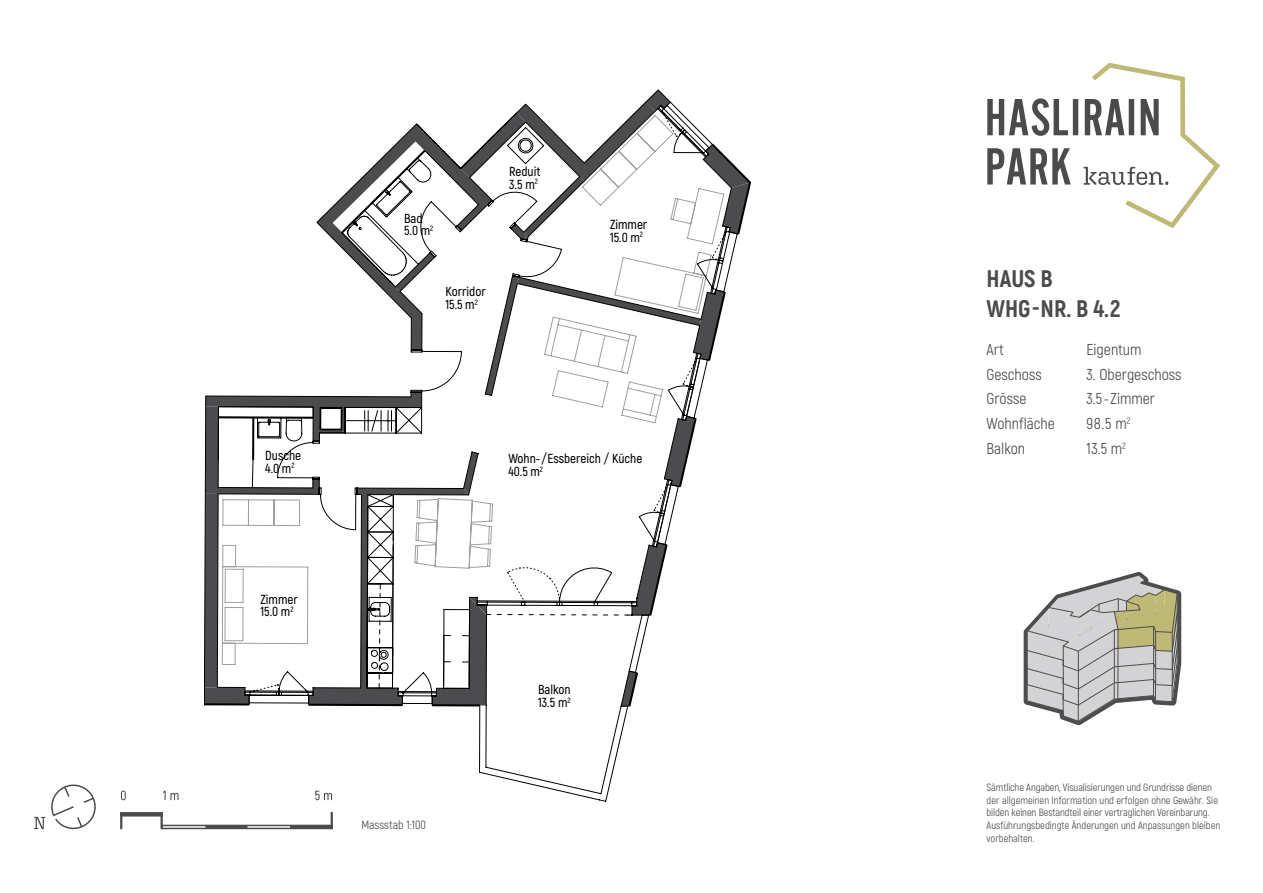
<style>
.page{position:relative;width:1263px;height:893px;background:#fff}
.page>*{position:absolute;margin:0;border:0;box-sizing:border-box;transform-origin:0 0}
.t1{font:800 24px/30px "Akrobat";color:#4c4b4e}
.t2{font:15.75px "Akrobat";color:#4c4b4e}
.t3{font:600 13.2px/12.8px "Akrobat";color:#000}
.t4{font:12px "Akrobat";color:#4c4b4e}
.t5{font:10.5px/12.8px "Akrobat";color:#4c4b4e}
</style>
<div class="page">
<svg style="left:987px;top:63px;width:233px;height:165px"></svg>
<div style="left:120px;top:812px;width:43px;height:5px;background:#4c4b4e"></div>
<hr style="left:162px;top:825px;width:171px;height:4px;background:#4c4b4e">
<svg style="left:161px;top:812px;width:2px;height:17px"></svg>
<svg style="left:120px;top:816px;width:2px;height:13px"></svg>
<svg style="left:331px;top:812px;width:2px;height:13px"></svg>
<svg style="left:121px;top:790px;width:211px;height:10px"></svg>
<hr style="left:163px;top:826px;width:42px;height:2px;background:#fff">
<hr style="left:247px;top:826px;width:43px;height:2px;background:#fff">
<svg style="left:479px;top:708px;width:149px;height:94px"></svg>
<svg style="left:204px;top:90px;width:546px;height:618px"></svg>
<svg style="left:316px;top:123px;width:145px;height:384px"></svg>
<svg style="left:34px;top:784px;width:62px;height:46px"></svg>
<svg style="left:1024px;top:572px;width:157px;height:153px"></svg>
<p class="t3" style="left:265px;top:449px;width:37px">Dusche<br>4.0 m<sup>2</sup></p>
<p class="t3" style="left:261px;top:593px;width:39px">Zimmer<br>15.0 m<sup>2</sup></p>
<p class="t3" style="left:404px;top:212px;width:31px">Bad<br>5.0 m<sup>2</sup></p>
<p class="t3" style="left:445px;top:285px;width:42px">Korridor<br>15.5 m<sup>2</sup></p>
<p class="t3" style="left:509px;top:165px;width:33px">Reduit<br>3.5 m<sup>2</sup></p>
<p class="t3" style="left:610px;top:218px;width:39px">Zimmer<br>15.0 m<sup>2</sup></p>
<p class="t3" style="left:508px;top:452px;width:135px">Wohn- / Essbereich / Küche<br>40.5 m<sup>2</sup></p>
<p class="t4" style="left:361px;top:818px;width:66px">Massstab 1:100</p>
<p class="t3" style="left:538px;top:683px;width:34px">Balkon<br>13.5 m<sup>2</sup></p>
<h1 class="t1" style="left:986px;top:264px;width:135px">HAUS B<br>WHG-NR. B 4.2</h1>
<h2 class="t2" style="left:986px;top:340px;width:19px">Art</h2>
<h2 class="t2" style="left:1086px;top:340px;width:57px">Eigentum</h2>
<h2 class="t2" style="left:986px;top:365px;width:57px">Geschoss</h2>
<h2 class="t2" style="left:1086px;top:365px;width:97px">3. Obergeschoss</h2>
<h2 class="t2" style="left:986px;top:389px;width:41px">Grösse</h2>
<h2 class="t2" style="left:1086px;top:389px;width:70px">3.5-Zimmer</h2>
<h2 class="t2" style="left:986px;top:414px;width:70px">Wohnfläche</h2>
<h2 class="t2" style="left:1086px;top:414px;width:46px">98.5 m<sup>2</sup></h2>
<h2 class="t2" style="left:986px;top:439px;width:40px">Balkon</h2>
<h2 class="t2" style="left:1086px;top:439px;width:41px">13.5 m<sup>2</sup></h2>
<p class="t5" style="left:986px;top:781px;width:235px">Sämtliche Angaben, Visualisierungen und Grundrisse dienen der allgemeinen Information und erfolgen ohne Gewähr. Sie bilden keinen Bestandteil einer vertraglichen Vereinbarung.<br>Ausführungsbedingte Änderungen und Anpassungen bleiben vorbehalten.</p>
</div>
